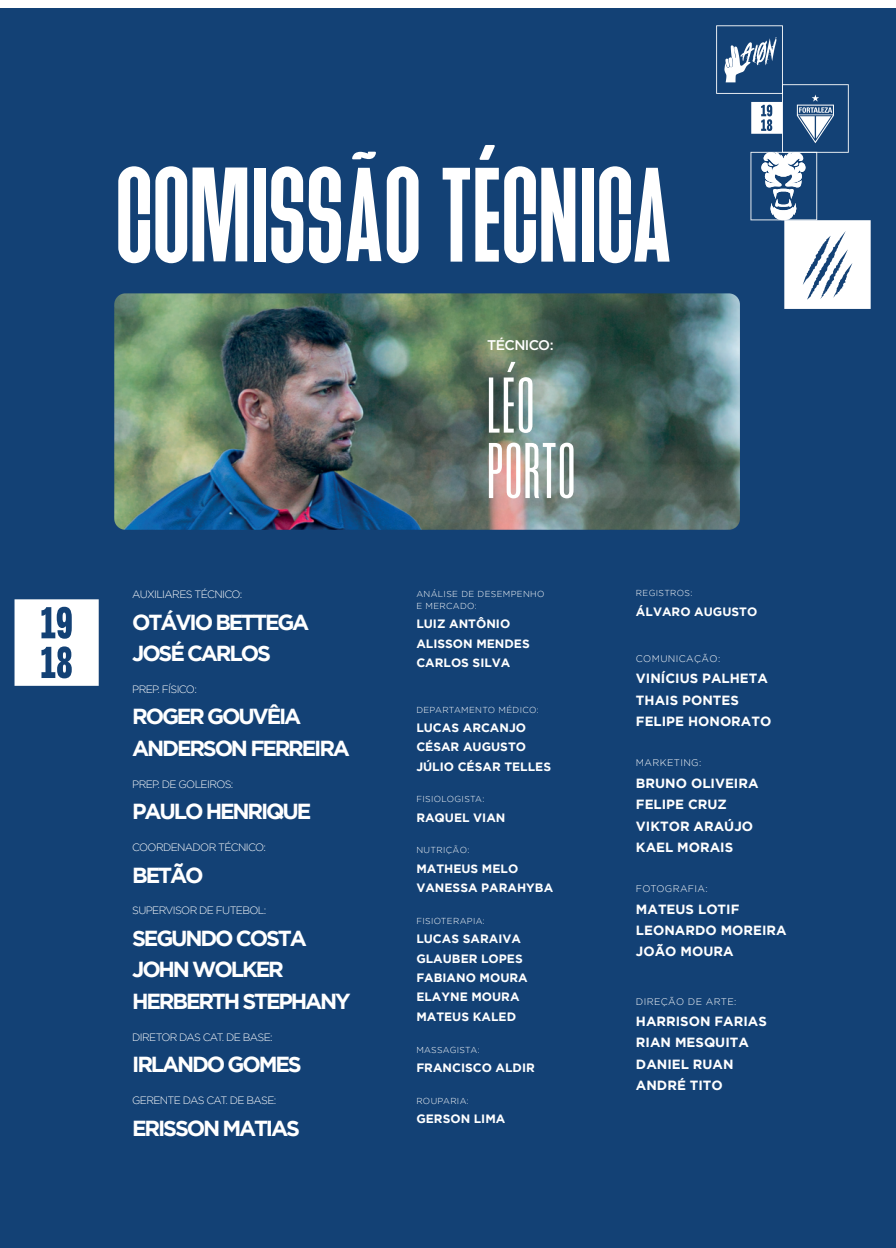
<style>
.page{position:relative;width:896px;height:1248px;background:#fff}
.page>*{position:absolute;margin:0;border:0;box-sizing:border-box;transform-origin:0 0}
.t1{font:134px "Devant Horgen";letter-spacing:-.02em;color:#fff}
.t2{font:82.6px/65.4px "Bee Three";letter-spacing:.02em;color:#fff}
.t3{font:700 21.8px/31.6px "Gotham";letter-spacing:-.1em;color:#fff}
.t4{font:500 14px "Gotham";letter-spacing:-.04em;color:#fff}
.t5{font:700 13.2px/21.4px "Gotham";color:#fff}
.t6{font:700 12px/19.4px "Gotham";color:#fff}
.t7{font:300 10.6px "Gotham";letter-spacing:-.06em;color:#fff}
.t8{font:300 9.6px "Gotham";letter-spacing:.04em;color:#fff}
.t9{font:300 8.6px/12.2px "Gotham";letter-spacing:.04em;color:#fff}
</style>
<div class="page">
<div style="left:0;top:9px;width:896px;height:1238px;background:#134175"></div>
<svg style="left:716px;top:25px;width:154px;height:284px"></svg>
<svg style="left:15px;top:599px;width:84px;height:86px;background:#d5dde6"></svg>
<img style="left:114px;top:293px;width:626px;height:236px">
<h1 class="t1" style="left:114px;top:144px;width:561px">COMISSÃO TÉCNICA</h1>
<p class="t7" style="left:132px;top:588px;width:112px">AUXILIARES TÉCNICO:</p>
<h3 class="t3" style="left:132px;top:605px;width:179px">OTÁVIO BETTEGA<br>JOSÉ CARLOS</h3>
<p class="t7" style="left:132px;top:683px;width:66px">PREP. FÍSICO:</p>
<h3 class="t3" style="left:132px;top:700px;width:219px">ROGER GOUVÊIA<br>ANDERSON FERREIRA</h3>
<p class="t7" style="left:132px;top:778px;width:103px">PREP. DE GOLEIROS:</p>
<h3 class="t3" style="left:132px;top:795px;width:180px">PAULO HENRIQUE</h3>
<p class="t7" style="left:132px;top:841px;width:135px">COORDENADOR TÉCNICO:</p>
<h3 class="t3" style="left:132px;top:858px;width:73px">BETÃO</h3>
<p class="t7" style="left:132px;top:904px;width:136px">SUPERVISOR DE FUTEBOL:</p>
<h3 class="t3" style="left:132px;top:921px;width:220px">SEGUNDO COSTA<br>JOHN WOLKER<br>HERBERTH STEPHANY</h3>
<p class="t7" style="left:132px;top:1031px;width:142px">DIRETOR DAS CAT. DE BASE:</p>
<h3 class="t3" style="left:132px;top:1048px;width:171px">IRLANDO GOMES</h3>
<p class="t7" style="left:132px;top:1094px;width:146px">GERENTE DAS CAT. DE BASE:</p>
<h3 class="t3" style="left:132px;top:1111px;width:169px">ERISSON MATIAS</h3>
<p class="t4" style="left:487px;top:336px;width:68px">TÉCNICO:</p>
<h2 class="t2" style="left:487px;top:374px;width:89px">LÉO<br>PORTO</h2>
<p class="t9" style="left:416px;top:587px;width:130px">ANÁLISE DE DESEMPENHO<br>E MERCADO:</p>
<p class="t6" style="left:416px;top:614px;width:115px">LUIZ ANTÔNIO<br>ALISSON MENDES<br>CARLOS SILVA</p>
<p class="t9" style="left:416px;top:703px;width:124px">DEPARTAMENTO MÉDICO:</p>
<p class="t6" style="left:416px;top:717px;width:136px">LUCAS ARCANJO<br>CÉSAR AUGUSTO<br>JÚLIO CÉSAR TELLES</p>
<p class="t9" style="left:416px;top:793px;width:70px">FISIOLOGISTA:</p>
<p class="t6" style="left:416px;top:807px;width:91px">RAQUEL VIAN</p>
<p class="t9" style="left:416px;top:844px;width:55px">NUTRIÇÃO:</p>
<p class="t6" style="left:416px;top:858px;width:138px">MATHEUS MELO<br>VANESSA PARAHYBA</p>
<p class="t9" style="left:416px;top:914px;width:70px">FISIOTERAPIA:</p>
<p class="t6" style="left:416px;top:928px;width:113px">LUCAS SARAIVA<br>GLAUBER LOPES<br>FABIANO MOURA<br>ELAYNE MOURA<br>MATEUS KALED</p>
<p class="t9" style="left:416px;top:1043px;width:65px">MASSAGISTA:</p>
<p class="t6" style="left:416px;top:1057px;width:120px">FRANCISCO ALDIR</p>
<p class="t9" style="left:416px;top:1094px;width:54px">ROUPARIA:</p>
<p class="t6" style="left:416px;top:1108px;width:91px">GERSON LIMA</p>
<p class="t9" style="left:636px;top:587px;width:58px">REGISTROS:</p>
<p class="t6" style="left:636px;top:601px;width:123px">ÁLVARO AUGUSTO</p>
<p class="t8" style="left:636px;top:653px;width:86px">COMUNICAÇÃO:</p>
<p class="t5" style="left:636px;top:667px;width:137px">VINÍCIUS PALHETA<br>THAIS PONTES<br>FELIPE HONORATO</p>
<p class="t8" style="left:636px;top:757px;width:67px">MARKETING:</p>
<p class="t5" style="left:636px;top:772px;width:124px">BRUNO OLIVEIRA<br>FELIPE CRUZ<br>VIKTOR ARAÚJO<br>KAEL MORAIS</p>
<p class="t8" style="left:636px;top:883px;width:73px">FOTOGRAFIA:</p>
<p class="t5" style="left:636px;top:897px;width:152px">MATEUS LOTIF<br>LEONARDO MOREIRA<br>JOÃO MOURA</p>
<p class="t8" style="left:636px;top:996px;width:102px">DIREÇÃO DE ARTE:</p>
<p class="t5" style="left:636px;top:1010px;width:132px">HARRISON FARIAS<br>RIAN MESQUITA<br>DANIEL RUAN<br>ANDRÉ TITO</p>
</div>
